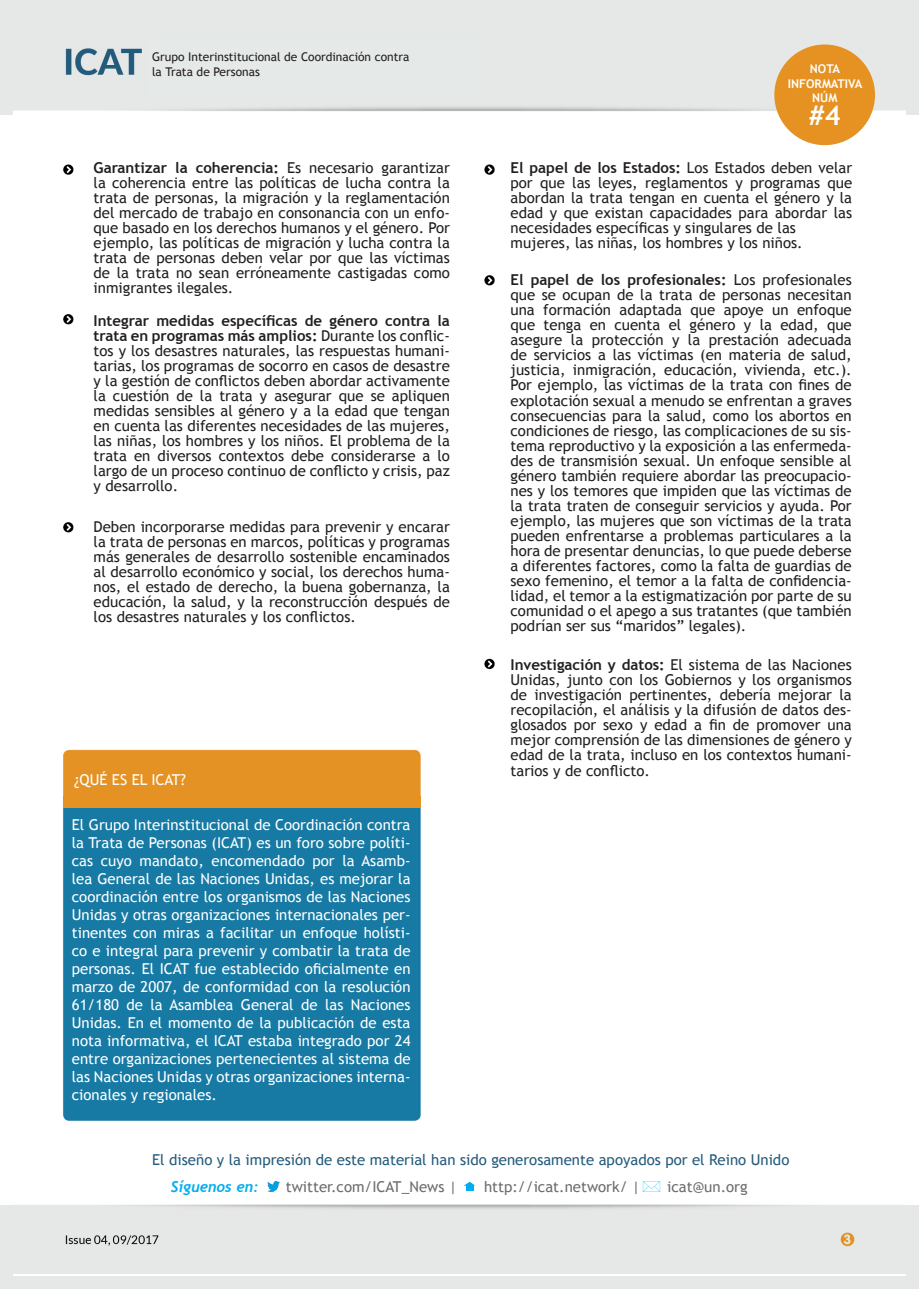
<style>
.page{position:relative;width:919px;height:1289px;background:#fff}
.page>*{position:absolute;margin:0;border:0;box-sizing:border-box;transform-origin:0 0}
.t1{font:700 27px "Trebuchet MS";color:#fff}
.t2{font:15px/15px "Trebuchet MS";color:#231f20;text-align:justify}
.t3{font:15px/18px "Trebuchet MS";color:#fff;text-align:justify}
.t4{font:15px "Trebuchet MS";color:#265c7d}
.t5{font:15px "Trebuchet MS";color:#6c6d70}
.t6{font:italic 700 15px "Trebuchet";color:#00aeef}
.t7{font:12px/15px "Trebuchet MS";color:#231f20}
.t8{font:700 12px/14.4px "Trebuchet MS";color:#fff;text-align:center}
.s1{font-weight:700}
</style>
<div class="page">
<img style="left:13px;top:13px;width:892px;height:1260px">
<div style="left:147px;top:39px;width:333px;height:56px;background:#e5e9e8"></div>
<div style="left:64px;top:796px;width:357px;height:11px;background:#e59223"></div>
<div style="left:774px;top:44px;width:100px;height:101px;background:#e59223;border-radius:50%"></div>
<div style="left:13px;top:1276px;width:896px;height:12px;background:#e6e8e7"></div>
<div style="left:0;top:1205px;width:13px;height:83px;background:#e6e8e7"></div>
<div style="left:906px;top:1205px;width:12px;height:83px;background:#e6e8e7"></div>
<div style="left:13px;top:0;width:896px;height:13px;background:#e6e8e7"></div>
<div style="left:0;top:0;width:13px;height:114px;background:#e6e8e7"></div>
<div style="left:906px;top:0;width:12px;height:114px;background:#e6e8e7"></div>
<svg style="left:267px;top:1181px;width:12px;height:10px"></svg>
<div style="left:466px;top:1185px;width:7px;height:6px;background:#00aeef"></div>
<svg style="left:463px;top:1181px;width:12px;height:4px"></svg>
<svg style="left:642px;top:1181px;width:18px;height:10px"></svg>
<p class="t7" style="left:152px;top:50px;width:259px">Grupo Interinstitucional de Coordinación contra la Trata de Personas</p>
<p class="t2" style="left:94px;top:160px;width:358px"><span class="s1">Garantizar la coherencia:</span> Es necesario garantizar la coherencia entre las políticas de lucha contra la trata de personas, la migración y la reglamentación del mercado de trabajo en consonancia con un enfo&shy;que basado en los derechos humanos y el género. Por ejemplo, las políticas de migración y lucha contra la trata de personas deben velar por que las víctimas de la trata no sean erróneamente castigadas como inmigrantes ilegales.</p>
<p class="t2" style="left:94px;top:313px;width:358px"><span class="s1">Integrar medidas específicas de género contra la trata en programas más amplios:</span> Durante los conflic&shy;tos y los desastres naturales, las respuestas humani&shy;tarias, los programas de socorro en casos de desastre y la gestión de conflictos deben abordar activamente la cuestión de la trata y asegurar que se apliquen medidas sensibles al género y a la edad que tengan en cuenta las diferentes necesidades de las mujeres, las niñas, los hombres y los niños. El problema de la trata en diversos contextos debe considerarse a lo largo de un proceso continuo de conflicto y crisis, paz y desarrollo.</p>
<p class="t2" style="left:94px;top:519px;width:358px">Deben incorporarse medidas para prevenir y encarar la trata de personas en marcos, políticas y programas más generales de desarrollo sostenible encaminados al desarrollo económico y social, los derechos huma&shy;nos, el estado de derecho, la buena gobernanza, la educación, la salud, y la reconstrucción después de los desastres naturales y los conflictos.</p>
<p class="t3" style="left:74px;top:770px;width:114px">¿QUÉ ES EL ICAT?</p>
<p class="t3" style="left:72px;top:815px;width:340px">El Grupo Interinstitucional de Coordinación contra la Trata de Personas (ICAT) es un foro sobre políti&shy;cas cuyo mandato, encomendado por la Asamb&shy;lea General de las Naciones Unidas, es mejorar la coordinación entre los organismos de las Naciones Unidas y otras organizaciones internacionales per&shy;tinentes con miras a facilitar un enfoque holísti&shy;co e integral para prevenir y combatir la trata de personas. El ICAT fue establecido oficialmente en marzo de 2007, de conformidad con la resolución 61/180 de la Asamblea General de las Naciones Unidas. En el momento de la publicación de esta nota informativa, el ICAT estaba integrado por 24 entre organizaciones pertenecientes al sistema de las Naciones Unidas y otras organizaciones interna&shy;cionales y regionales.</p>
<p class="t8" style="left:787px;top:62px;width:76px">NOTA<br>INFORMATIVA<br>NÚM</p>
<h1 class="t1" style="left:808px;top:98px;width:33px">#4</h1>
<p class="t2" style="left:510px;top:160px;width:343px;text-align:left"><span class="s1">El papel de los Estados:</span> Los Estados deben velar por que las leyes, reglamentos y programas que abordan la trata tengan en cuenta el género y la edad y que existan capacidades para abordar las necesidades específicas y singulares de las mujeres, las niñas, los hombres y los niños.</p>
<p class="t2" style="left:510px;top:273px;width:342px"><span class="s1">El papel de los profesionales:</span> Los profesionales que se ocupan de la trata de personas necesitan una formación adaptada que apoye un enfoque que tenga en cuenta el género y la edad, que asegure la protección y la prestación adecuada de servicios a las víctimas (en materia de salud, justicia, inmigración, educación, vivienda, etc.).<br>Por ejemplo, las víctimas de la trata con fines de explotación sexual a menudo se enfrentan a graves consecuencias para la salud, como los abortos en condiciones de riesgo, las complicaciones de su sis&shy;tema reproductivo y la exposición a las enfermeda&shy;des de transmisión sexual. Un enfoque sensible al género también requiere abordar las preocupacio&shy;nes y los temores que impiden que las víctimas de la trata traten de conseguir servicios y ayuda. Por ejemplo, las mujeres que son víctimas de la trata pueden enfrentarse a problemas particulares a la hora de presentar denuncias, lo que puede deberse a diferentes factores, como la falta de guardias de sexo femenino, el temor a la falta de confidencia&shy;lidad, el temor a la estigmatización por parte de su comunidad o el apego a sus tratantes (que también podrían ser sus “maridos” legales).</p>
<p class="t2" style="left:510px;top:658px;width:342px"><span class="s1">Investigación y datos:</span> El sistema de las Naciones Unidas, junto con los Gobiernos y los organismos de investigación pertinentes, debería mejorar la recopilación, el análisis y la difusión de datos des&shy;glosados por sexo y edad a fin de promover una mejor comprensión de las dimensiones de género y edad de la trata, incluso en los contextos humani&shy;tarios y de conflicto.</p>
<p class="t4" style="left:152px;top:1150px;width:638px">El diseño y la impresión de este material han sido generosamente apoyados por el Reino Unido</p>
<p class="t6" style="left:171px;top:1177px;width:89px">Síguenos en:</p>
<p class="t5" style="left:286px;top:1177px;width:173px">twitter.com/ICAT_News |</p>
<p class="t5" style="left:484px;top:1177px;width:157px">http://icat.network/ |</p>
<p class="t5" style="left:667px;top:1177px;width:82px">icat@un.org</p>
</div>
